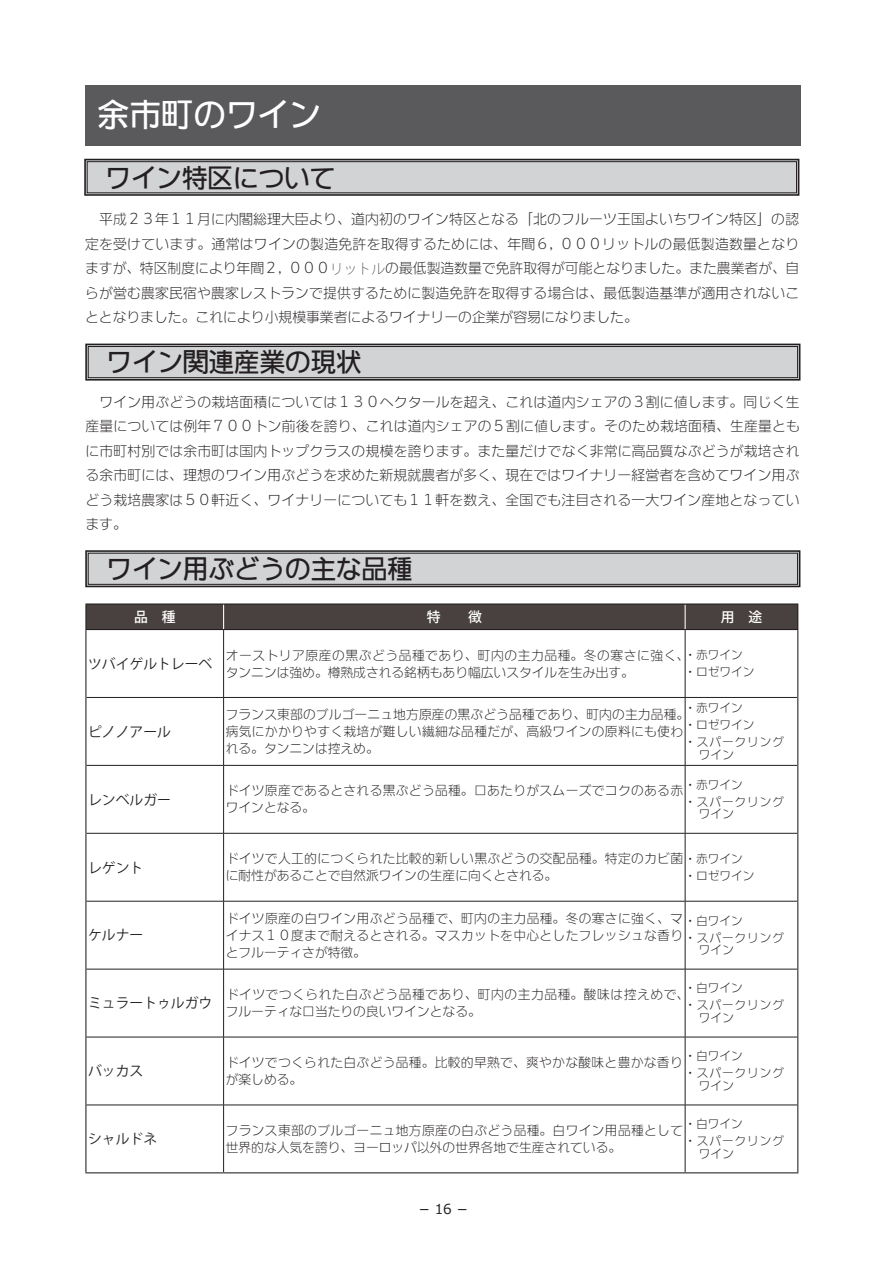
<style>
.page{position:relative;width:893px;height:1263px;background:#fff}
.page>*{position:absolute;margin:0;border:0;box-sizing:border-box;transform-origin:0 0}
.t1{font:31.95px "DFUD Gothic W6 WING RKSJ H";color:#fff}
.t2{font:25.5px "DFUD Gothic W6 WINP RKSJ H";color:#231f20}
.t3{font:13.8px/24.5px "DFUD Gothic W2 WIN RKSJ H";letter-spacing:.015em;color:#231f20;text-align:justify}
.t4{font:13.8px "Koz Go Pro";color:#231f20}
.t5{font:500 13.8px "Koz Go Pro";color:#fff}
.t6{font:13.8px "Meiryo";color:#231f20}
.t7{font:12.75px/17px "DFUD Gothic W2 WIN RKSJ H";letter-spacing:.025em;color:#231f20}
.t8{font:12.75px "DFUD Gothic W2 WIN RKSJ H";color:#231f20}
.t9{font:12.75px "DFUD Gothic W2 WIN RKSJ H";letter-spacing:.045em;color:#231f20}
.t10{font:11.7px/17px "DFUD Gothic W2 WIN RKSJ H";letter-spacing:.075em;color:#231f20}
.t11{font:11.7px/17px "DFUD Gothic W2 WIN RKSJ H";color:#231f20}
.s1{font-family:"Koz Go Pro";font-weight:200}
.s2{font-size:11.7px}
</style>
<div class="page">
<svg style="left:85px;top:550px;width:716px;height:38px;background:#c0c0c2"></svg>
<div style="left:88px;top:553px;width:710px;height:32px;border:1px solid #231f20"></div>
<div style="left:86px;top:604px;width:138px;height:25px;background:#49413f"></div>
<div style="left:224px;top:604px;width:461px;height:25px;background:#49413f"></div>
<div style="left:685px;top:604px;width:113px;height:25px;background:#49413f"></div>
<hr style="left:223px;top:630px;width:1px;height:67px;background:#231f20">
<hr style="left:685px;top:630px;width:1px;height:67px;background:#231f20">
<hr style="left:223px;top:698px;width:1px;height:67px;background:#231f20">
<hr style="left:685px;top:698px;width:1px;height:67px;background:#231f20">
<hr style="left:223px;top:765px;width:1px;height:68px;background:#231f20">
<hr style="left:685px;top:765px;width:1px;height:68px;background:#231f20">
<hr style="left:223px;top:833px;width:1px;height:68px;background:#231f20">
<hr style="left:685px;top:833px;width:1px;height:68px;background:#231f20">
<hr style="left:223px;top:901px;width:1px;height:68px;background:#231f20">
<hr style="left:685px;top:901px;width:1px;height:68px;background:#231f20">
<hr style="left:223px;top:969px;width:1px;height:68px;background:#231f20">
<hr style="left:685px;top:969px;width:1px;height:68px;background:#231f20">
<hr style="left:223px;top:1037px;width:1px;height:68px;background:#231f20">
<hr style="left:685px;top:1037px;width:1px;height:68px;background:#231f20">
<hr style="left:223px;top:1105px;width:1px;height:67px;background:#231f20">
<hr style="left:685px;top:1105px;width:1px;height:67px;background:#231f20">
<svg style="left:223px;top:604px;width:1px;height:25px"></svg>
<svg style="left:685px;top:605px;width:1px;height:24px"></svg>
<hr style="left:85px;top:603px;width:139px;height:1px;background:#231f20">
<svg style="left:85px;top:604px;width:1px;height:25px"></svg>
<hr style="left:224px;top:603px;width:461px;height:1px;background:#231f20">
<hr style="left:685px;top:603px;width:113px;height:1px;background:#231f20">
<svg style="left:797px;top:604px;width:1px;height:25px"></svg>
<hr style="left:85px;top:630px;width:1px;height:67px;background:#231f20">
<hr style="left:797px;top:630px;width:1px;height:67px;background:#231f20">
<hr style="left:85px;top:697px;width:1px;height:68px;background:#231f20">
<hr style="left:797px;top:697px;width:1px;height:68px;background:#231f20">
<hr style="left:85px;top:765px;width:1px;height:68px;background:#231f20">
<hr style="left:797px;top:765px;width:1px;height:68px;background:#231f20">
<hr style="left:85px;top:833px;width:1px;height:68px;background:#231f20">
<hr style="left:797px;top:833px;width:1px;height:68px;background:#231f20">
<hr style="left:85px;top:901px;width:1px;height:68px;background:#231f20">
<hr style="left:797px;top:901px;width:1px;height:68px;background:#231f20">
<hr style="left:85px;top:969px;width:1px;height:68px;background:#231f20">
<hr style="left:797px;top:969px;width:1px;height:68px;background:#231f20">
<hr style="left:85px;top:1037px;width:1px;height:68px;background:#231f20">
<hr style="left:797px;top:1037px;width:1px;height:68px;background:#231f20">
<hr style="left:85px;top:1105px;width:1px;height:67px;background:#231f20">
<hr style="left:797px;top:1105px;width:1px;height:67px;background:#231f20">
<hr style="left:85px;top:1172px;width:139px;height:1px;background:#231f20">
<hr style="left:224px;top:1172px;width:461px;height:1px;background:#231f20">
<hr style="left:685px;top:1172px;width:113px;height:1px;background:#231f20">
<hr style="left:86px;top:697px;width:138px;height:1px;background:#231f20">
<hr style="left:224px;top:697px;width:461px;height:1px;background:#231f20">
<hr style="left:685px;top:697px;width:112px;height:1px;background:#231f20">
<hr style="left:86px;top:765px;width:138px;height:1px;background:#231f20">
<hr style="left:224px;top:765px;width:461px;height:1px;background:#231f20">
<hr style="left:685px;top:765px;width:112px;height:1px;background:#231f20">
<hr style="left:86px;top:833px;width:138px;height:1px;background:#231f20">
<hr style="left:224px;top:833px;width:461px;height:1px;background:#231f20">
<hr style="left:685px;top:833px;width:112px;height:1px;background:#231f20">
<hr style="left:86px;top:901px;width:138px;height:1px;background:#231f20">
<hr style="left:224px;top:901px;width:461px;height:1px;background:#231f20">
<hr style="left:685px;top:901px;width:112px;height:1px;background:#231f20">
<hr style="left:86px;top:969px;width:138px;height:1px;background:#231f20">
<hr style="left:224px;top:969px;width:461px;height:1px;background:#231f20">
<hr style="left:685px;top:969px;width:112px;height:1px;background:#231f20">
<hr style="left:86px;top:1037px;width:138px;height:1px;background:#231f20">
<hr style="left:224px;top:1037px;width:461px;height:1px;background:#231f20">
<hr style="left:685px;top:1037px;width:112px;height:1px;background:#231f20">
<hr style="left:86px;top:1105px;width:138px;height:1px;background:#231f20">
<hr style="left:224px;top:1105px;width:461px;height:1px;background:#231f20">
<hr style="left:685px;top:1105px;width:112px;height:1px;background:#231f20">
<hr style="left:85px;top:629px;width:139px;height:1px;background:#231f20">
<hr style="left:224px;top:629px;width:461px;height:1px;background:#231f20">
<hr style="left:685px;top:629px;width:113px;height:1px;background:#231f20">
<div style="left:85px;top:85px;width:715px;height:60px;background:#5a5a5d"></div>
<svg style="left:84px;top:158px;width:716px;height:38px;background:#c0c0c2"></svg>
<div style="left:87px;top:161px;width:710px;height:32px;border:1px solid #231f20"></div>
<svg style="left:85px;top:343px;width:716px;height:38px;background:#c1c1c3"></svg>
<div style="left:88px;top:346px;width:710px;height:32px;border:1px solid #231f20"></div>
<h1 class="t1" style="left:98px;top:93px;width:225px">余市町のワイン</h1>
<h2 class="t2" style="left:106px;top:160px;width:231px">ワイン特区について</h2>
<p class="t3" style="left:85px;top:207px;width:716px">　平成２３年１１月に内閣総理大臣より、道内初のワイン特区となる「北のフルーツ王国よいちワイン特区」の認定を受けています。通常はワインの製造免許を取得するためには、年間６, ０００リットルの最低製造数量となりますが、特区制度により年間２, ０００<span class="s1">リットル</span>の最低製造数量で免許取得が可能となりました。また農業者が、自らが営む農家民宿や農家レストランで提供するために製造免許を取得する場合は、最低製造基準が適用されないこととなりました。これにより小規模事業者によるワイナリーの企業が容易になりました。</p>
<h2 class="t2" style="left:107px;top:345px;width:257px">ワイン関連産業の現状</h2>
<p class="t3" style="left:85px;top:389px;width:716px">　ワイン用ぶどうの栽培面積については１３０ヘクタールを超え、これは道内シェアの３割に値します。同じく生産量については例年７００トン前後を誇り、これは道内シェアの５割に値します。そのため栽培面積、生産量ともに市町村別では余市町は国内トップクラスの規模を誇ります。また量だけでなく非常に高品質なぶどうが栽培される余市町には、理想のワイン用ぶどうを求めた新規就農者が多く、現在ではワイナリー経営者を含めてワイン用ぶどう栽培農家は５０軒近く、ワイナリーについても１１軒を数え、全国でも注目される一大ワイン産地となっています。</p>
<h2 class="t2" style="left:107px;top:552px;width:308px">ワイン用ぶどうの主な品種</h2>
<p class="t5" style="left:134px;top:608px;width:43px">品　種</p>
<p class="t4" style="left:88px;top:655px;width:126px">ツバイゲルトレーベ</p>
<p class="t5" style="left:427px;top:608px;width:57px">特　　徴</p>
<p class="t5" style="left:721px;top:608px;width:43px">用　途</p>
<p class="t9" style="left:226px;top:646px;width:465px">オーストリア原産の黒ぶどう品種であり、町内の主力品種。冬の寒さに強く、</p>
<p class="t8" style="left:226px;top:663px;width:410px">タンニンは強め。樽熟成される銘柄もあり幅広いスタイルを生み出す。</p>
<p class="t11" style="left:684px;top:646px;width:72px">・赤ワイン・ロゼワイン</p>
<p class="t4" style="left:88px;top:723px;width:84px">ピノノアール</p>
<p class="t4" style="left:88px;top:790px;width:84px">レンベルガー</p>
<p class="t4" style="left:88px;top:858px;width:57px">レゲント</p>
<p class="t4" style="left:88px;top:926px;width:57px">ケルナー</p>
<p class="t4" style="left:88px;top:994px;width:126px">ミュラートゥルガウ</p>
<p class="t4" style="left:88px;top:1062px;width:57px">バッカス</p>
<p class="t4" style="left:88px;top:1130px;width:71px">シャルドネ</p>
<p class="t7" style="left:226px;top:706px;width:465px">フランス東部のブルゴーニュ地方原産の黒ぶどう品種であり、町内の主力品種。病気にかかりやすく栽培が難しい繊細な品種だが、高級ワインの原料にも使われる。タンニンは控えめ。</p>
<p class="t11" style="left:684px;top:699px;width:101px">・赤ワイン<br>・ロゼワイン<br>・スパークリング</p>
<p class="t11" style="left:687px;top:746px;width:48px">　ワイン</p>
<p class="t10" style="left:684px;top:776px;width:101px">・赤ワイン<br>・スパークリング</p>
<p class="t11" style="left:687px;top:805px;width:48px">　ワイン</p>
<p class="t7" style="left:226px;top:850px;width:519px">ドイツで人工的につくられた比較的新しい黒ぶどうの交配品種。特定のカビ菌<span class="s2">・赤ワイン</span></p>
<p class="t7" style="left:226px;top:782px;width:459px">ドイツ原産であるとされる黒ぶどう品種。口あたりがスムーズでコクのある赤</p>
<p class="t7" style="left:226px;top:799px;width:91px">ワインとなる。</p>
<p class="t8" style="left:226px;top:867px;width:333px">に耐性があることで自然派ワインの生産に向くとされる。</p>
<p class="t11" style="left:684px;top:867px;width:72px">・ロゼワイン</p>
<p class="t7" style="left:226px;top:909px;width:459px;text-align:justify">ドイツ原産の白ワイン用ぶどう品種で、町内の主力品種。冬の寒さに強く、マイナス１０度まで耐えるとされる。マスカットを中心としたフレッシュな香りとフルーティさが特徴。</p>
<p class="t10" style="left:684px;top:912px;width:101px">・白ワイン<br>・スパークリング</p>
<p class="t11" style="left:687px;top:941px;width:48px">　ワイン</p>
<p class="t10" style="left:684px;top:979px;width:101px">・白ワイン<br>・スパークリング</p>
<p class="t11" style="left:687px;top:1009px;width:48px">　ワイン</p>
<p class="t9" style="left:226px;top:986px;width:465px">ドイツでつくられた白ぶどう品種であり、町内の主力品種。酸味は控えめで、</p>
<p class="t8" style="left:226px;top:1003px;width:257px">フルーティな口当たりの良いワインとなる。</p>
<p class="t10" style="left:684px;top:1047px;width:101px">・白ワイン<br>・スパークリング</p>
<p class="t11" style="left:687px;top:1077px;width:48px">　ワイン</p>
<p class="t7" style="left:226px;top:1054px;width:459px">ドイツでつくられた白ぶどう品種。比較的早熟で、爽やかな酸味と豊かな香り</p>
<p class="t7" style="left:226px;top:1071px;width:78px">が楽しめる。</p>
<p class="t10" style="left:684px;top:1115px;width:101px">・白ワイン<br>・スパークリング</p>
<p class="t11" style="left:687px;top:1145px;width:48px">　ワイン</p>
<p class="t7" style="left:226px;top:1122px;width:459px">フランス東部のブルゴーニュ地方原産の白ぶどう品種。白ワイン用品種として</p>
<p class="t8" style="left:226px;top:1139px;width:397px">世界的な人気を誇り、ヨーロッパ以外の世界各地で生産されている。</p>
<p class="t6" style="left:417px;top:1199px;width:53px">－16－</p>
</div>
